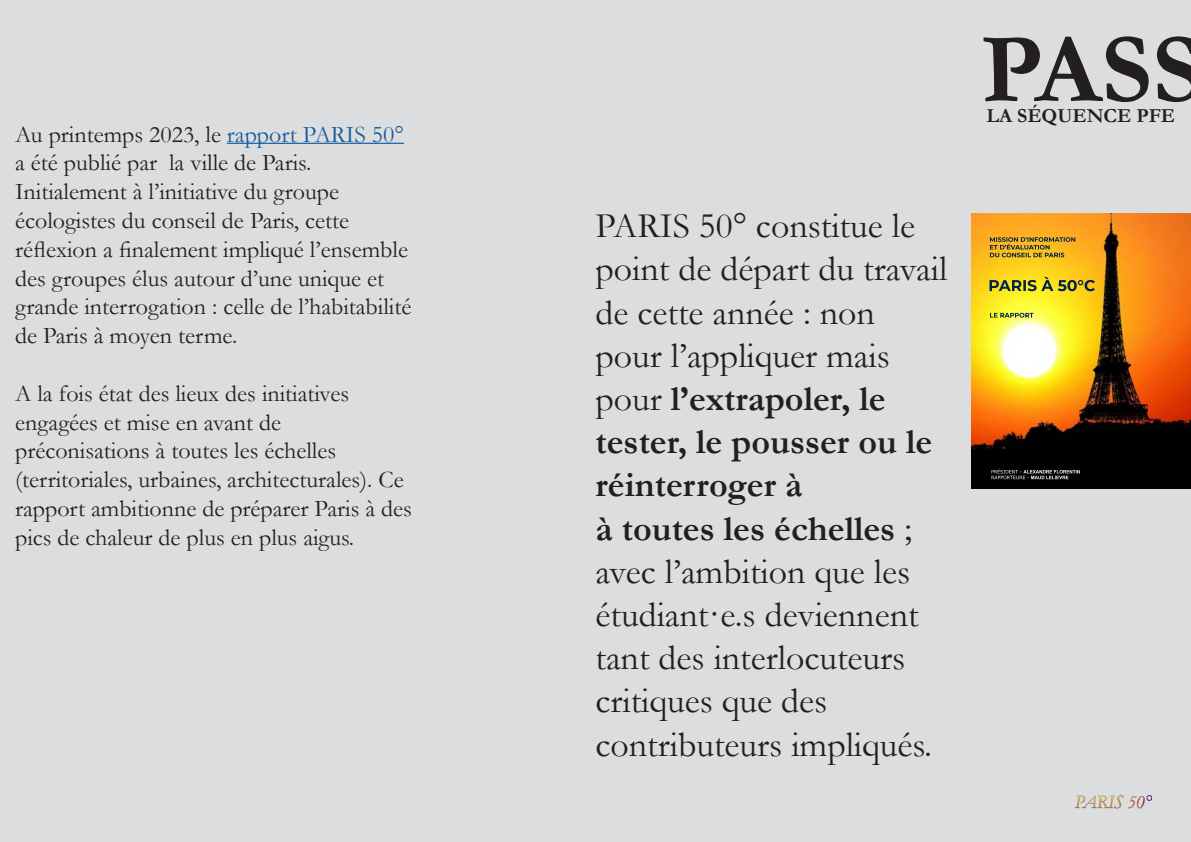
<style>
.page{position:relative;width:1191px;height:842px;background:#dcdddf}
.page>*{position:absolute;margin:0;border:0;box-sizing:border-box;transform-origin:0 0}
.Aligné_à_gauche{font:700 100px "Garamond";color:#231f20}
.Aligné_à_gauche-2{font:36px/43.2px "Garamond";color:#231f20}
.Aligné_à_gauche-3{font:24px/28.8px "Garamond";color:#231f20}
.Aligné_à_gauche-4{font:700 20px "Garamond";color:#231f20}
.s1{color:#175d9e}
.s2{font-weight:700}
</style>
<div class="page">
<hr style="left:227px;top:143px;width:177px;height:1px;background:#175d9e">
<img style="left:971px;top:214px;width:220px;height:275px">
<svg style="left:990px;top:237px;width:85px;height:20px;background:#b79029"></svg>
<svg style="left:991px;top:469px;width:88px;height:10px"></svg>
<svg style="left:989px;top:277px;width:106px;height:14px"></svg>
<svg style="left:990px;top:313px;width:43px;height:5px"></svg>
<img style="left:1075px;top:795px;width:76px;height:14px">
<p class="Aligné_à_gauche-3" style="left:15px;top:119px;width:390px">Au printemps 2023, le <span class="s1">rapport PARIS 50° </span>a été publié par la ville de Paris.</p>
<p class="Aligné_à_gauche-3" style="left:15px;top:177px;width:398px">Initialement à l’initiative du groupe écologistes du conseil de Paris, cette réflexion a finalement impliqué l’ensemble des groupes élus autour d’une unique et grande interrogation : celle de l’habitabilité de Paris à moyen terme.</p>
<p class="Aligné_à_gauche-3" style="left:15px;top:378px;width:398px">A la fois état des lieux des initiatives engagées et mise en avant de préconisations à toutes les échelles (territoriales, urbaines, architecturales). Ce rapport ambitionne de préparer Paris à des pics de chaleur de plus en plus aigus.</p>
<p class="Aligné_à_gauche-2" style="left:595px;top:203px;width:353px">PARIS 50° constitue le point de départ du travail de cette année : non pour l’appliquer mais pour <span class="s2">l’extrapoler, le tester, le pousser ou le réinterroger à</span></p>
<p class="Aligné_à_gauche-2" style="left:595px;top:506px;width:338px"><span class="s2">à toutes les échelles</span> ; avec l’ambition que les étudiant·e.s deviennent tant des interlocuteurs critiques que des contributeurs impliqués.</p>
<p class="Aligné_à_gauche" style="left:981px;top:2px;width:223px">PASS</p>
<p class="Aligné_à_gauche-4" style="left:986px;top:102px;width:190px">LA SÉQUENCE PFE</p>
</div>
